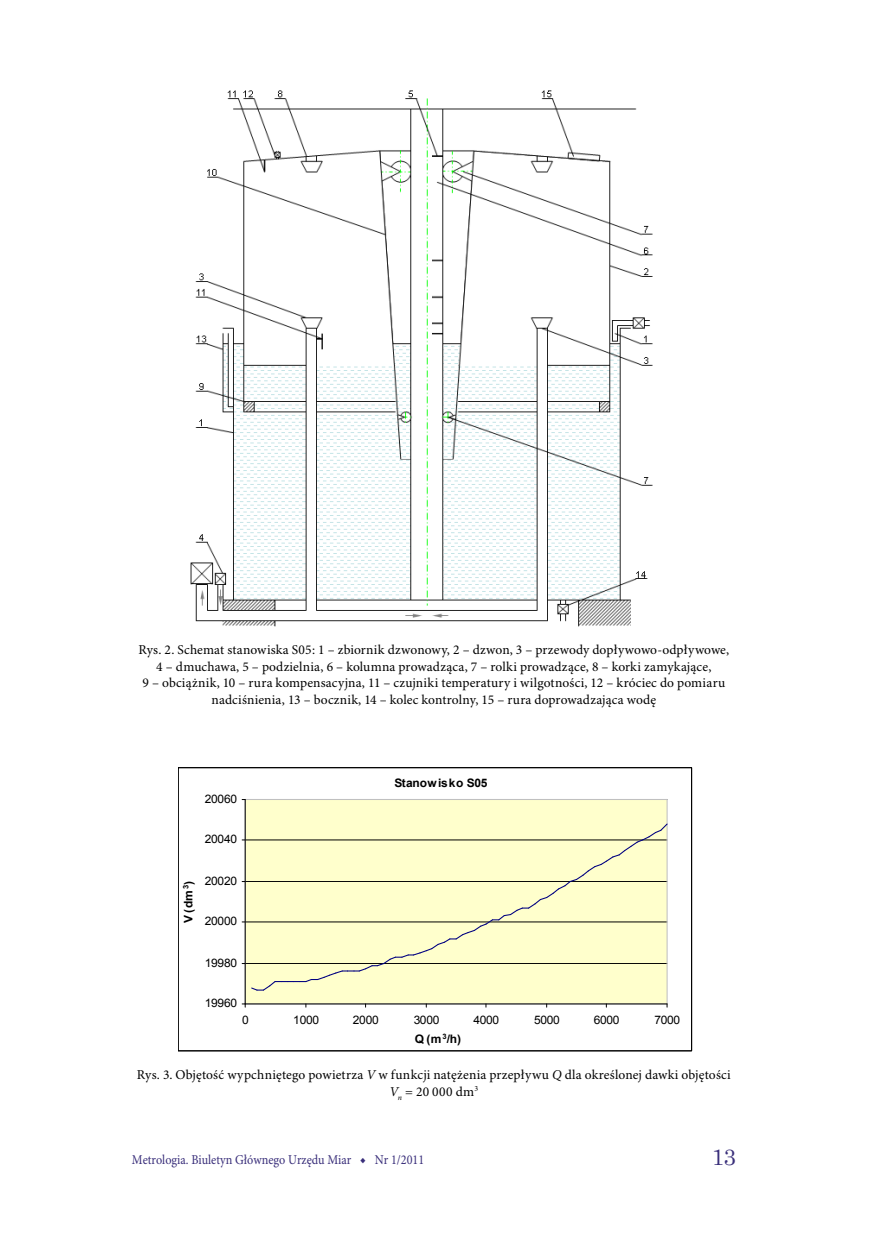
<style>
.page{position:relative;width:872px;height:1246px;background:#fff}
.page>*{position:absolute;margin:0;border:0;box-sizing:border-box;transform-origin:0 0}
.t1{font:22.5px "Century Schoolbook";color:#392e7a}
.t2{font:13.5px/16.5px "Minion Pro";letter-spacing:.01em;color:#000;text-align:center}
.t3{font:13.5px "Minion Pro";color:#392e7a;scale:.9 1}
.t4{font:11.7px "Arial";letter-spacing:-.03em;color:#000}
.t5{font:700 11.7px "Arial";letter-spacing:.01em;color:#000}
.s1{font-style:italic}
</style>
<div class="page">
<img style="left:190px;top:90px;width:463px;height:537px">
<div style="left:245px;top:799px;width:422px;height:205px;background:#ffc"></div>
<hr style="left:245px;top:799px;width:422px;height:1px;background:#c0c0c0">
<hr style="left:666px;top:799px;width:1px;height:205px;background:#c0c0c0">
<hr style="left:245px;top:1003px;width:422px;height:1px;background:#c0c0c0">
<hr style="left:245px;top:799px;width:1px;height:205px;background:#000">
<hr style="left:245px;top:1004px;width:422px;height:1px;background:#000">
<svg style="left:242px;top:822px;width:426px;height:169px"></svg>
<div style="left:178px;top:767px;width:513px;height:284px;border:1px solid #000"></div>
<p class="t2" style="left:138px;top:642px;width:592px">Rys. 2. Schemat stanowiska S05: 1 – zbiornik dzwonowy, 2 – dzwon, 3 – przewody dopływowo-odpływowe, 4 – dmuchawa, 5 – podzielnia, 6 – kolumna prowadząca, 7 – rolki prowadzące, 8 – korki zamykające,<br>9 – obciążnik, 10 – rura kompensacyjna, 11 – czujniki temperatury i wilgotności, 12 – króciec do pomiaru nadciśnienia, 13 – bocznik, 14 – kolec kontrolny, 15 – rura doprowadzająca wodę</p>
<p class="t4" style="left:205px;top:791px;width:34px">20060</p>
<p class="t4" style="left:205px;top:831px;width:34px">20040</p>
<p class="t5" style="left:180px;top:923px;width:44px;rotate:-90deg">V (dm<sup>3</sup>)</p>
<p class="t4" style="left:205px;top:873px;width:34px">20020</p>
<p class="t4" style="left:205px;top:913px;width:34px">20000</p>
<p class="t5" style="left:394px;top:775px;width:94px">Stanowisko S05</p>
<p class="t4" style="left:205px;top:955px;width:34px">19980</p>
<p class="t4" style="left:205px;top:995px;width:34px">19960</p>
<p class="t4" style="left:242px;top:1012px;width:8px">0</p>
<p class="t4" style="left:293px;top:1012px;width:27px">1000</p>
<p class="t4" style="left:353px;top:1012px;width:27px">2000</p>
<p class="t4" style="left:414px;top:1012px;width:27px">3000</p>
<p class="t4" style="left:473px;top:1012px;width:27px">4000</p>
<p class="t4" style="left:534px;top:1012px;width:27px">5000</p>
<p class="t4" style="left:594px;top:1012px;width:27px">6000</p>
<p class="t4" style="left:654px;top:1012px;width:27px">7000</p>
<p class="t5" style="left:415px;top:1031px;width:48px">Q (m<sup>3</sup>/h)</p>
<p class="t2" style="left:137px;top:1067px;width:595px">Rys. 3. Objętość wypchniętego powietrza <span class="s1">V</span> w funkcji natężenia przepływu <span class="s1">Q</span> dla określonej dawki objętości<br><span class="s1">V</span><sub>n</sub> = 20 000 dm<sup>3</sup></p>
<p class="t3" style="left:132px;top:1152px;width:326px">Metrologia. Biuletyn Głównego Urzędu Miar ◆ Nr 1/2011</p>
<h1 class="t1" style="left:711px;top:1143px;width:26px">13</h1>
</div>
